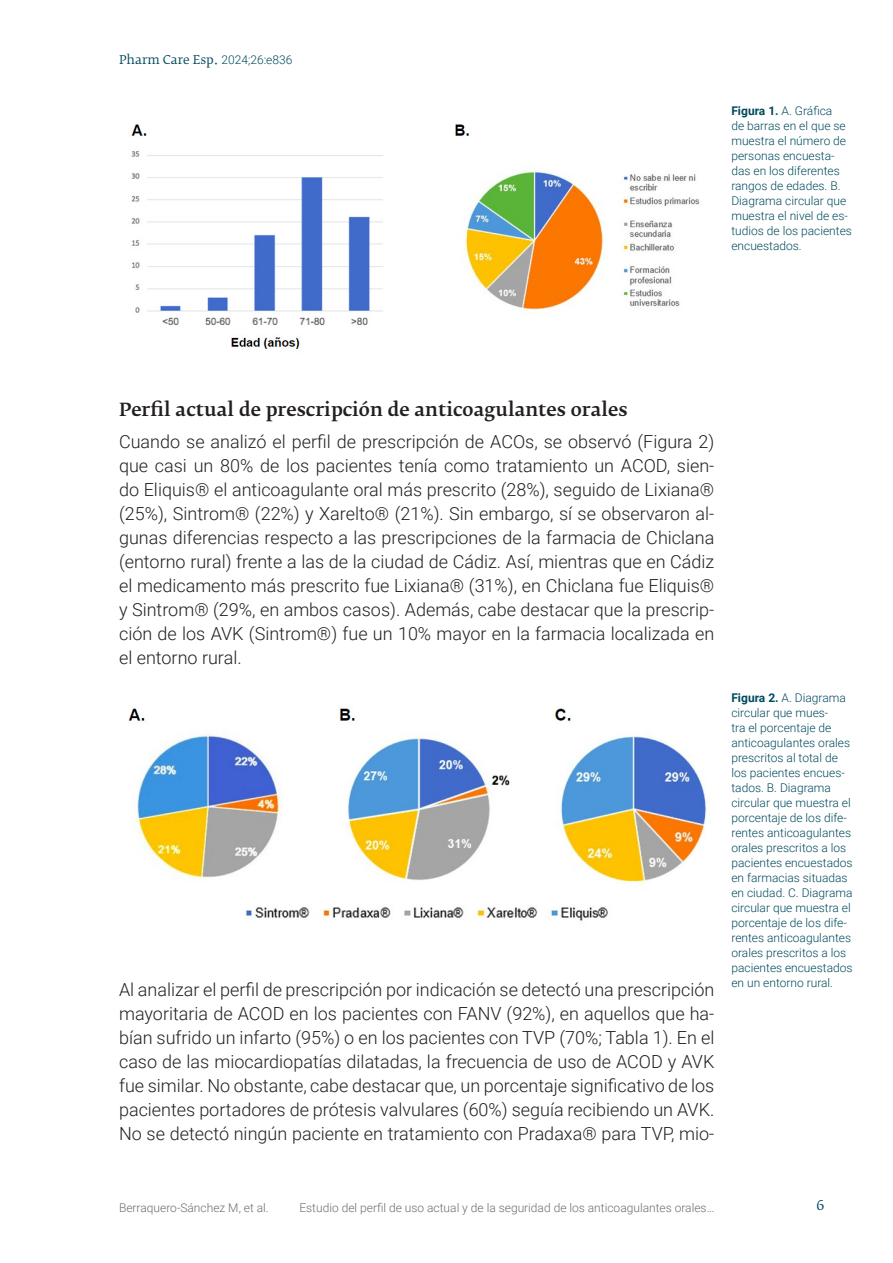
<style>
.page{position:relative;width:893px;height:1263px;background:#fff}
.page>*{position:absolute;margin:0;border:0;box-sizing:border-box;transform-origin:0 0}
.t1{font:300 18px/24px "Roboto";color:#231f20;text-align:justify}
.sps_tit_secc_2{font:500 18px "Fedra Serif B Pro";color:#231f20}
.t2{font:13.5px "Fedra Serif B Pro";color:#004a5e}
.sps_figur_titulo{font:300 12px/15px "Roboto";color:#004a5e}
.t3{font:300 12px "Roboto";color:#6c6d70}
.t4{font:12px "Fedra Serif B Pro";color:#004a5e}
.s1{font-family:"Roboto";font-weight:300}
.s2{font-weight:700}
</style>
<div class="page">
<img style="left:131px;top:124px;width:569px;height:226px">
<img style="left:128px;top:706px;width:579px;height:215px">
<p class="t4" style="left:119px;top:52px;width:175px">Pharm Care Esp. <span class="s1">2024;26:e836</span></p>
<p class="sps_figur_titulo" style="left:731px;top:103px;width:122px"><span class="s2">Figura 1.</span> A. Gráfica<br>de barras en el que se muestra el número de personas encuesta&shy;das en los diferentes rangos de edades. B.<br>Diagrama circular que muestra el nivel de es&shy;tudios de los pacientes encuestados.</p>
<p class="sps_tit_secc_2" style="left:119px;top:398px;width:510px">Perfil actual de prescripción de anticoagulantes orales</p>
<p class="t1" style="left:119px;top:429px;width:597px">Cuando se analizó el perfil de prescripción de ACOs, se observó (Figura 2) que casi un 80% de los pacientes tenía como tratamiento un ACOD, sien&shy;do Eliquis® el anticoagulante oral más prescrito (28%), seguido de Lixiana® (25%), Sintrom® (22%) y Xarelto® (21%). Sin embargo, sí se observaron al&shy;gunas diferencias respecto a las prescripciones de la farmacia de Chiclana (entorno rural) frente a las de la ciudad de Cádiz. Así, mientras que en Cádiz el medicamento más prescrito fue Lixiana® (31%), en Chiclana fue Eliquis® y Sintrom® (29%, en ambos casos). Además, cabe destacar que la prescrip&shy;ción de los AVK (Sintrom®) fue un 10% mayor en la farmacia localizada en el entorno rural.</p>
<p class="t1" style="left:119px;top:977px;width:597px">Al analizar el perfil de prescripción por indicación se detectó una prescripción mayoritaria de ACOD en los pacientes con FANV (92%), en aquellos que ha&shy;bían sufrido un infarto (95%) o en los pacientes con TVP (70%; Tabla 1). En el caso de las miocardiopatías dilatadas, la frecuencia de uso de ACOD y AVK fue similar. No obstante, cabe destacar que, un porcentaje significativo de los pacientes portadores de prótesis valvulares (60%) seguía recibiendo un AVK.<br>No se detectó ningún paciente en tratamiento con Pradaxa® para TVP, mio-</p>
<p class="sps_figur_titulo" style="left:731px;top:690px;width:123px"><span class="s2">Figura 2.</span> A. Diagrama circular que mues-<br>tra el porcentaje de anticoagulantes orales prescritos al total de los pacientes encues&shy;tados. B. Diagrama circular que muestra el porcentaje de los dife&shy;rentes anticoagulantes orales prescritos a los pacientes encuestados en farmacias situadas en ciudad. C. Diagrama circular que muestra el porcentaje de los dife&shy;rentes anticoagulantes orales prescritos a los pacientes encuestados en un entorno rural.</p>
<p class="t3" style="left:119px;top:1200px;width:151px">Berraquero-Sánchez M, et al.</p>
<p class="t3" style="left:299px;top:1200px;width:417px">Estudio del perfil de uso actual y de la seguridad de los anticoagulantes orales…</p>
<p class="t2" style="left:816px;top:1196px;width:9px">6</p>
</div>
